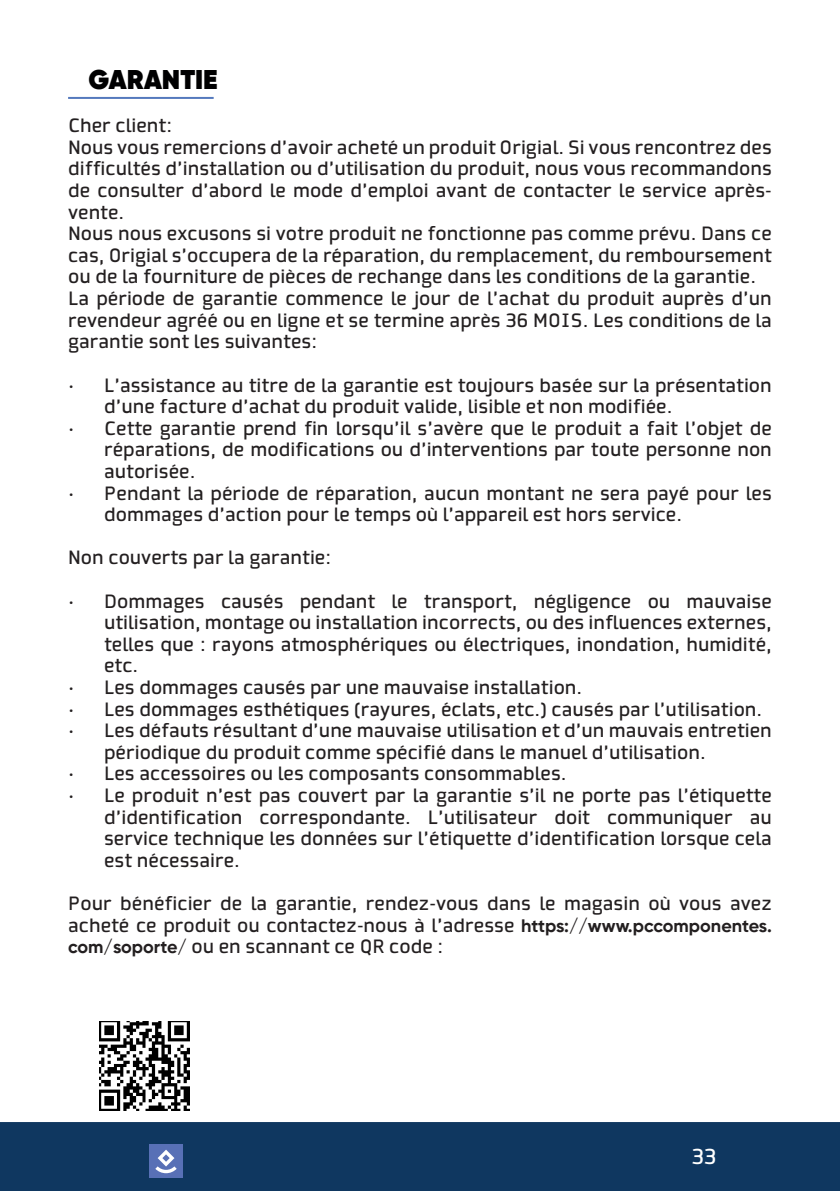
<style>
.page{position:relative;width:840px;height:1191px;background:#fff}
.page>*{position:absolute;margin:0;border:0;box-sizing:border-box;transform-origin:0 0}
.t1{font:800 27px "Gilroy";color:#000001}
.t2{font:20.2px "Collator";color:#fff}
.t3{font:18px/21.6px "Collator";color:#231f20;text-align:justify}
.s1{font-family:"Gilroy";font-weight:700}
</style>
<div class="page">
<div style="left:1px;top:1122px;width:838px;height:69px;background:#0f3760"></div>
<svg style="left:0;top:1122px;width:1px;height:69px"></svg>
<div style="left:149px;top:1144px;width:34px;height:34px;background:#5870b6"></div>
<svg style="left:155px;top:1149px;width:22px;height:24px"></svg>
<hr style="left:68px;top:97px;width:145px;height:2px;background:#5479bd">
<img style="left:99px;top:1021px;width:91px;height:89px">
<p class="t1" style="left:89px;top:62px;width:131px">GARANTIE</p>
<p class="t3" style="left:68px;top:116px;width:105px">Cher client:</p>
<p class="t3" style="left:68px;top:137px;width:705px">Nous vous remercions d’avoir acheté un produit Origial. Si vous rencontrez des difficultés d’installation ou d’utilisation du produit, nous vous recommandons de consulter d’abord le mode d’emploi avant de contacter le service après&shy;vente.</p>
<p class="t3" style="left:68px;top:224px;width:704px">Nous nous excusons si votre produit ne fonctionne pas comme prévu. Dans ce cas, Origial s’occupera de la réparation, du remplacement, du remboursement ou de la fourniture de pièces de rechange dans les conditions de la garantie.</p>
<p class="t3" style="left:68px;top:288px;width:705px">La période de garantie commence le jour de l’achat du produit auprès d’un revendeur agréé ou en ligne et se termine après 36 MOIS. Les conditions de la garantie sont les suivantes:</p>
<p class="t3" style="left:104px;top:375px;width:668px;text-indent:-36px">• L’assistance au titre de la garantie est toujours basée sur la présentation d’une facture d’achat du produit valide, lisible et non modifiée.</p>
<p class="t3" style="left:104px;top:418px;width:669px;text-indent:-36px">• Cette garantie prend fin lorsqu’il s’avère que le produit a fait l’objet de réparations, de modifications ou d’interventions par toute personne non autorisée.</p>
<p class="t3" style="left:104px;top:483px;width:668px;text-indent:-36px">• Pendant la période de réparation, aucun montant ne sera payé pour les dommages d’action pour le temps où l’appareil est hors service.</p>
<p class="t3" style="left:68px;top:548px;width:264px">Non couverts par la garantie:</p>
<p class="t3" style="left:104px;top:591px;width:669px;text-indent:-36px">• Dommages causés pendant le transport, négligence ou mauvaise utilisation, montage ou installation incorrects, ou des influences externes, telles que : rayons atmosphériques ou électriques, inondation, humidité, etc.</p>
<p class="t3" style="left:68px;top:677px;width:515px">• Les dommages causés par une mauvaise installation.</p>
<p class="t3" style="left:68px;top:699px;width:695px">• Les dommages esthétiques (rayures, éclats, etc.) causés par l’utilisation.</p>
<p class="t3" style="left:104px;top:720px;width:669px;text-indent:-36px">• Les défauts résultant d’une mauvaise utilisation et d’un mauvais entretien périodique du produit comme spécifié dans le manuel d’utilisation.</p>
<p class="t3" style="left:68px;top:764px;width:499px">• Les accessoires ou les composants consommables.</p>
<p class="t3" style="left:104px;top:785px;width:669px;text-indent:-36px">• Le produit n’est pas couvert par la garantie s’il ne porte pas l’étiquette d’identification correspondante. L’utilisateur doit communiquer au service technique les données sur l’étiquette d’identification lorsque cela est nécessaire.</p>
<p class="t3" style="left:68px;top:893px;width:705px">Pour bénéficier de la garantie, rendez-vous dans le magasin où vous avez acheté ce produit ou contactez-nous à l’adresse <span class="s1">https://www.pccomponentes. com/soporte/</span> ou en scannant ce QR code :</p>
<p class="t2" style="left:691px;top:1145px;width:27px">33</p>
</div>
